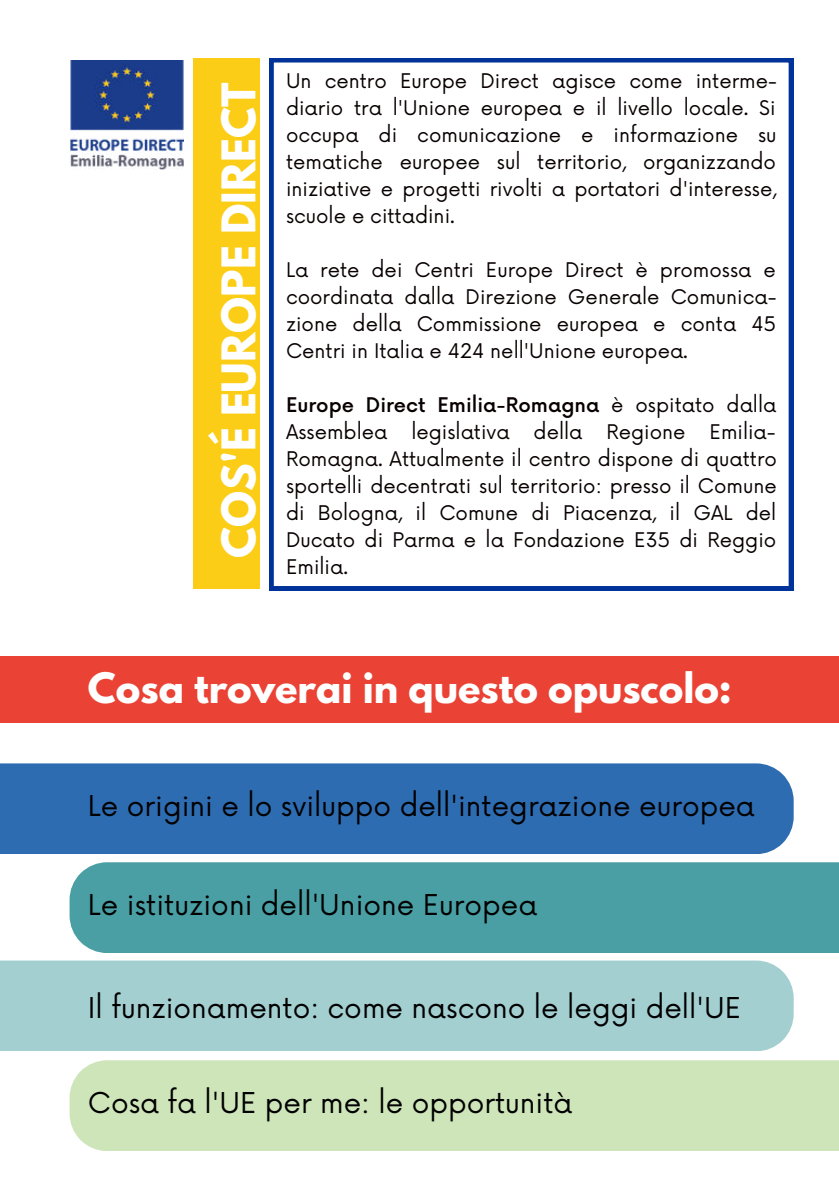
<style>
.page{position:relative;width:839px;height:1191px;background:#fff}
.page>*{position:absolute;margin:0;border:0;box-sizing:border-box;transform-origin:0 0}
.t1{font:700 41px "League Spartan";color:#fff}
.t2{font:700 37px "League Spartan";color:#fff}
.t3{font:28px "Now";color:#000}
.t4{font:19.6px/27px "Now";color:#090000;text-align:justify}
.s1{font-weight:500}
</style>
<div class="page">
<svg style="left:269px;top:58px;width:524px;height:533px"></svg>
<div style="left:193px;top:58px;width:67px;height:531px;background:#fbcd17"></div>
<div style="left:0;top:763px;width:793px;height:91px;background:#2e6cb2"></div>
<div style="left:70px;top:862px;width:768px;height:91px;background:#499fa4"></div>
<div style="left:0;top:961px;width:793px;height:90px;background:#a4cfd1"></div>
<div style="left:70px;top:1060px;width:768px;height:91px;background:#cde5b8"></div>
<img style="left:70px;top:61px;width:114px;height:109px">
<div style="left:0;top:656px;width:838px;height:67px;background:#ea4335"></div>
<h1 class="t1" style="left:207px;top:558px;width:477px;rotate:-90deg">COS'É EUROPE DIRECT</h1>
<p class="t4" style="left:286px;top:66px;width:492px">Un centro Europe Direct agisce come interme&shy;diario tra l'Unione europea e il livello locale. Si occupa di comunicazione e informazione su tematiche europee sul territorio, organizzando iniziative e progetti rivolti a portatori d'interesse, scuole e cittadini.</p>
<p class="t4" style="left:286px;top:255px;width:492px">La rete dei Centri Europe Direct è promossa e coordinata dalla Direzione Generale Comunica&shy;zione della Commissione europea e conta 45<br>Centri in Italia e 424 nell'Unione europea.</p>
<p class="t4" style="left:286px;top:390px;width:492px"><span class="s1">Europe Direct Emilia-Romagna</span> è ospitato dalla Assemblea legislativa della Regione Emilia-Romagna. Attualmente il centro dispone di quattro sportelli decentrati sul territorio: presso il Comune di Bologna, il Comune di Piacenza, il GAL del Ducato di Parma e la Fondazione E35 di Reggio Emilia.</p>
<h2 class="t2" style="left:88px;top:659px;width:645px">Cosa troverai in questo opuscolo:</h2>
<h3 class="t3" style="left:88px;top:784px;width:668px">Le origini e lo sviluppo dell'integrazione europea</h3>
<h3 class="t3" style="left:88px;top:883px;width:451px">Le istituzioni dell'Unione Europea</h3>
<h3 class="t3" style="left:88px;top:985px;width:654px">Il funzionamento: come nascono le leggi dell'UE</h3>
<h3 class="t3" style="left:88px;top:1080px;width:486px">Cosa fa l'UE per me: le opportunità</h3>
</div>
